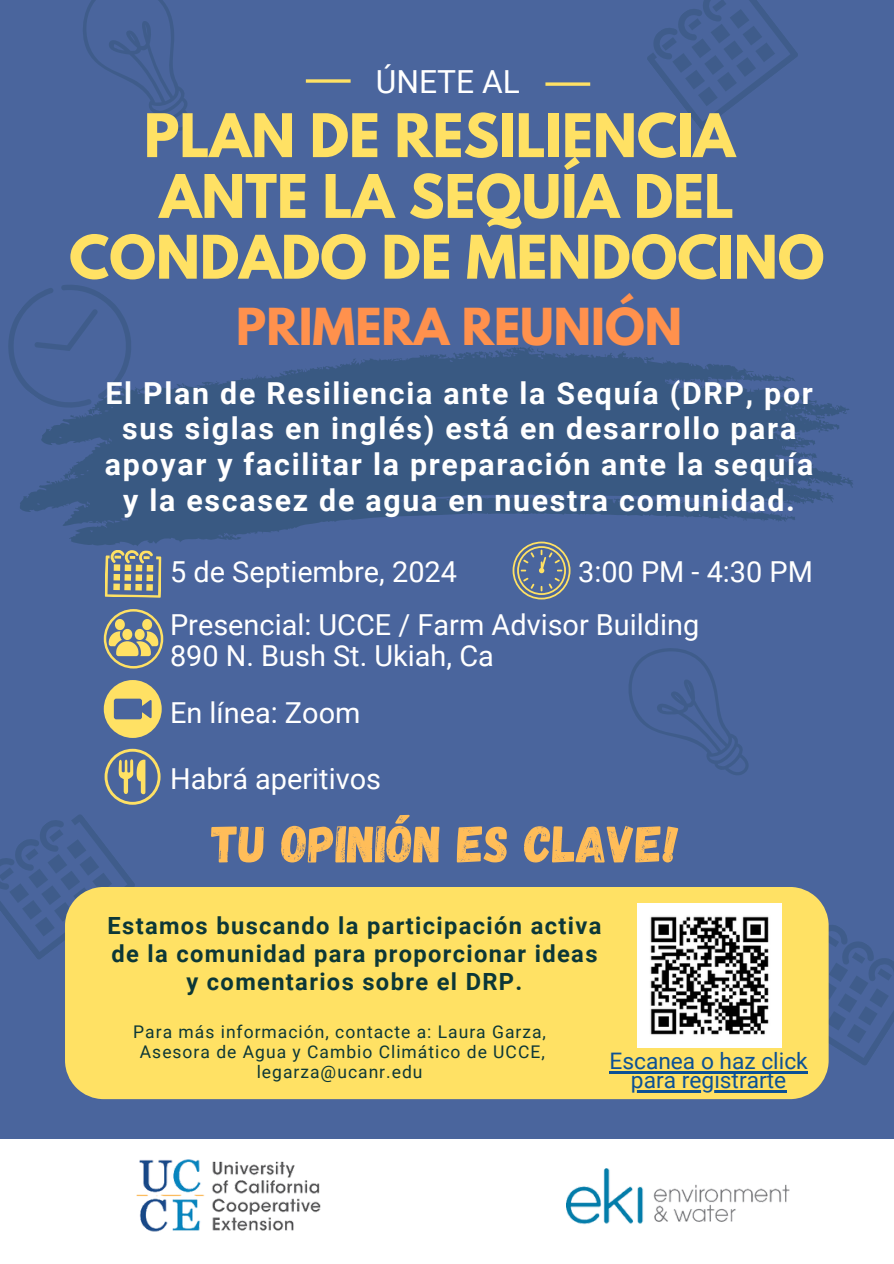
<style>
.page{position:relative;width:894px;height:1264px;background:#fff}
.page>*{position:absolute;margin:0;border:0;box-sizing:border-box;transform-origin:0 0}
.t1{font:700 53.25px/60.8px "League Spartan";color:#ffe164;text-align:center}
.t2{font:51.75px "Gagalin";color:#ffbd59}
.t3{font:700 45.15px "League Spartan";color:#ff914d}
.t4{font:31.8px "Roboto";color:#fff}
.t5{font:700 30.3px/35.5px "Roboto";letter-spacing:.055em;color:#fff;text-align:center}
.t6{font:28.95px/30.9px "Roboto";color:#fff}
.t7{font:700 23.7px/27.9px "Roboto";letter-spacing:.055em;color:#0c3737;text-align:center}
.t8{font:22.8px "Roboto";color:#0c5195}
.t9{font:17.55px/20.4px "Roboto";letter-spacing:.06em;color:#0c3737;text-align:center}
</style>
<div class="page">
<div style="left:0;top:0;width:893px;height:1263px;background:#4a659d"></div>
<svg style="left:629px;top:648px;width:120px;height:127px"></svg>
<svg style="left:83px;top:0;width:107px;height:131px"></svg>
<svg style="left:306px;top:79px;width:44px;height:4px"></svg>
<svg style="left:545px;top:82px;width:45px;height:4px"></svg>
<svg style="left:8px;top:285px;width:123px;height:90px"></svg>
<svg style="left:647px;top:0;width:151px;height:129px"></svg>
<svg style="left:0;top:815px;width:135px;height:144px"></svg>
<svg style="left:105px;top:550px;width:57px;height:48px"></svg>
<div style="left:113px;top:574px;width:7px;height:6px;background:#ffe164"></div>
<div style="left:124px;top:574px;width:7px;height:6px;background:#ffe164"></div>
<div style="left:135px;top:574px;width:7px;height:7px;background:#ffe164"></div>
<div style="left:146px;top:574px;width:7px;height:7px;background:#ffe164"></div>
<div style="left:113px;top:583px;width:7px;height:7px;background:#ffe164"></div>
<div style="left:124px;top:583px;width:7px;height:7px;background:#ffe164"></div>
<div style="left:135px;top:584px;width:7px;height:6px;background:#ffe164"></div>
<div style="left:146px;top:584px;width:7px;height:6px;background:#ffe164"></div>
<svg style="left:512px;top:549px;width:58px;height:50px"></svg>
<svg style="left:16px;top:338px;width:837px;height:211px;fill:#395982"></svg>
<div style="left:0;top:1138px;width:893px;height:125px;background:#fff"></div>
<svg style="left:828px;top:919px;width:65px;height:147px"></svg>
<svg style="left:104px;top:680px;width:57px;height:57px"></svg>
<svg style="left:104px;top:609px;width:59px;height:59px"></svg>
<div style="left:65px;top:887px;width:763px;height:212px;background:#ffe164"></div>
<img style="left:136px;top:1159px;width:185px;height:73px">
<img style="left:566px;top:1168px;width:223px;height:57px">
<svg style="left:104px;top:748px;width:56px;height:56px"></svg>
<img style="left:637px;top:903px;width:144px;height:144px">
<hr style="left:609px;top:1071px;width:198px;height:2px;background:#0c5195">
<hr style="left:630px;top:1090px;width:156px;height:2px;background:#0c5195">
<p class="t4" style="left:376px;top:63px;width:145px">ÚNETE AL</p>
<p class="t1" style="left:69px;top:112px;width:756px">PLAN DE RESILIENCIA<br>ANTE LA SEQUÍA DEL<br>CONDADO DE MENDOCINO</p>
<h6 class="t3" style="left:236px;top:304px;width:447px">PRIMERA REUNIÓN</h6>
<p class="t5" style="left:105px;top:376px;width:710px">El Plan de Resiliencia ante la Sequía (DRP, por sus siglas en inglés) está en desarrollo para apoyar y facilitar la preparación ante la sequía y la escasez de agua en nuestra comunidad.</p>
<p class="t6" style="left:170px;top:557px;width:288px">5 de Septiembre, 2024</p>
<h3 class="t6" style="left:578px;top:557px;width:236px">3:00 PM - 4:30 PM</h3>
<p class="t6" style="left:170px;top:610px;width:530px">Presencial: UCCE / Farm Advisor Building<br>890 N. Bush St. Ukiah, Ca</p>
<h4 class="t6" style="left:170px;top:698px;width:192px">En línea: Zoom</h4>
<h6 class="t6" style="left:170px;top:764px;width:212px">Habrá aperitivos</h6>
<p class="t2" style="left:211px;top:810px;width:468px">TU OPINIÓN ES CLAVE!</p>
<h5 class="t7" style="left:107px;top:912px;width:495px">Estamos buscando la participación activa de la comunidad para proporcionar ideas y comentarios sobre el DRP.</h5>
<p class="t9" style="left:133px;top:1021px;width:414px">Para más información, contacte a: Laura Garza,</p>
<p class="t9" style="left:140px;top:1041px;width:406px">Asesora de Agua y Cambio Climático de UCCE, legarza@ucanr.edu</p>
<h6 class="t8" style="left:609px;top:1047px;width:200px">Escanea o haz click</h6>
<p class="t8" style="left:630px;top:1066px;width:157px">para registrarte</p>
</div>
